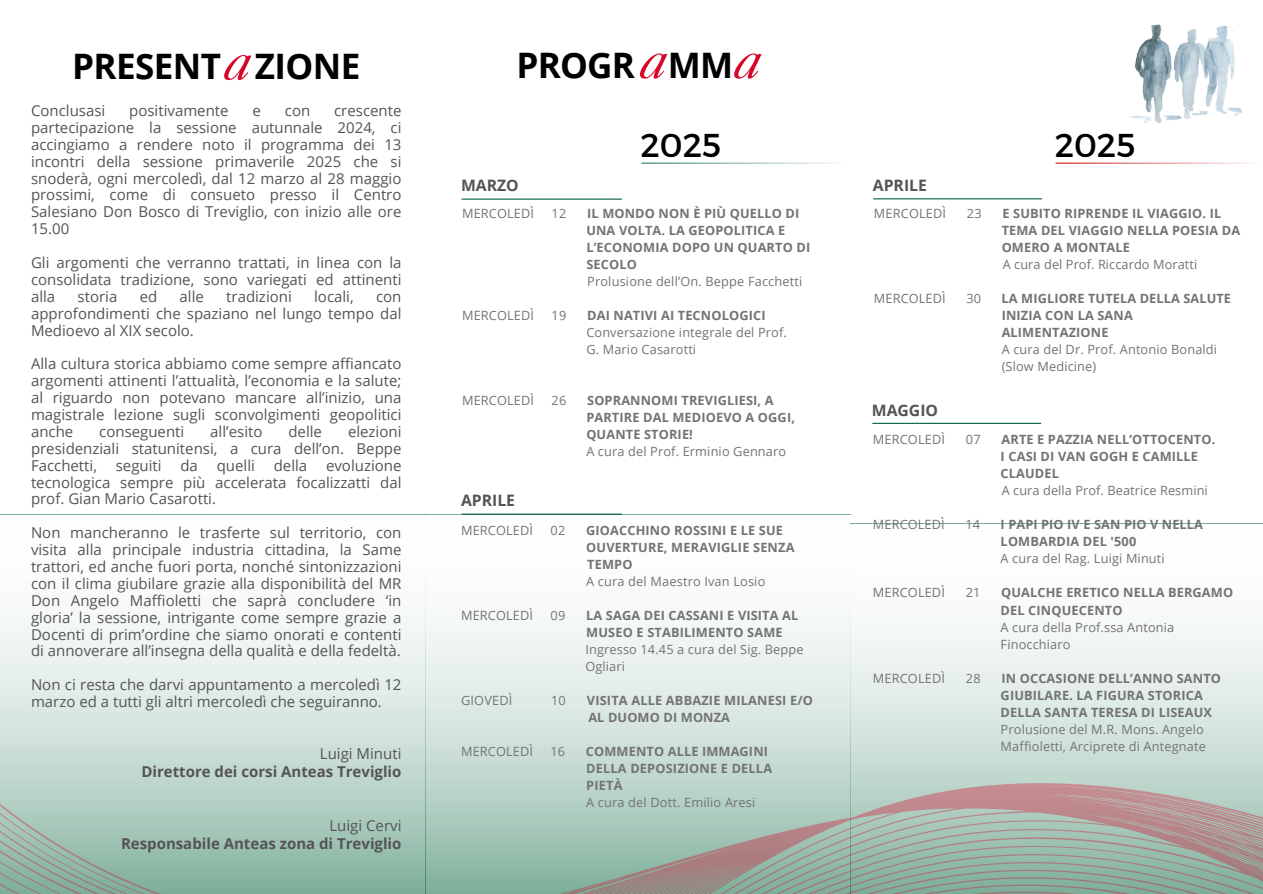
<style>
.page{position:relative;width:1263px;height:894px;background:#fff}
.page>*{position:absolute;margin:0;border:0;box-sizing:border-box;transform-origin:0 0}
.t1{font:italic 55.5px "Caslon 540 LT Std";color:#d7072a}
.t2{font:italic 55.2px "Caslon 540 LT Std";color:#d7072a}
.t3{font:700 35.1px "Open Sans";letter-spacing:-.015em;color:#000}
.t4{font:33px "Montserrat";color:#000}
.t5{font:700 15.75px "Open Sans";color:#545454}
.t6{font:15px/16.8px "Open Sans";color:#545454;text-align:justify}
.t7{font:700 15px/18px "Open Sans";color:#545454;text-align:right}
.t8{font:700 12.75px/17px "Open Sans";letter-spacing:.01em;color:#737373}
.t9{font:12.75px "Open Sans";letter-spacing:.01em;color:#737373}
.s1{font-weight:400}
</style>
<div class="page">
<img style="left:1130px;top:25px;width:113px;height:99px">
<svg style="left:0;top:514px;width:1263px;height:379px"></svg>
<hr style="left:462px;top:198px;width:160px;height:2px;background:#026139">
<hr style="left:873px;top:198px;width:169px;height:1px;background:#026139">
<hr style="left:462px;top:513px;width:160px;height:1px;background:#026139">
<hr style="left:872px;top:422px;width:169px;height:2px;background:#026139">
<p class="t3" style="left:72px;top:41px;width:151px">PRESENT</p>
<h3 class="t2" style="left:224px;top:41px;width:29px">a</h3>
<p class="t3" style="left:255px;top:41px;width:107px">ZIONE</p>
<h2 class="t3" style="left:516px;top:41px;width:120px">PROGR</h2>
<p class="t1" style="left:640px;top:39px;width:29px">a</p>
<h2 class="t3" style="left:668px;top:41px;width:67px">MM</h2>
<h2 class="t1" style="left:734px;top:39px;width:29px">a</h2>
<p class="t6" style="left:31px;top:102px;width:76px">Conclusasi</p>
<p class="t6" style="left:129px;top:102px;width:101px">positivamente</p>
<p class="t6" style="left:253px;top:102px;width:10px">e</p>
<p class="t6" style="left:285px;top:102px;width:27px">con</p>
<p class="t6" style="left:31px;top:102px;width:372px;text-indent:303px">crescente partecipazione la sessione autunnale 2024, ci accingiamo a rendere noto il programma dei 13 incontri della sessione primaverile 2025 che si snoderà, ogni mercoledì, dal 12 marzo al 28 maggio prossimi, come di consueto presso il Centro Salesiano Don Bosco di Treviglio, con inizio alle ore 15.00</p>
<p class="t6" style="left:31px;top:254px;width:372px">Gli argomenti che verranno trattati, in linea con la consolidata tradizione, sono variegati ed attinenti alla</p>
<p class="t4" style="left:641px;top:124px;width:82px">2025</p>
<h4 class="t5" style="left:461px;top:174px;width:59px">MARZO</h4>
<p class="t9" style="left:462px;top:204px;width:74px">MERCOLEDÌ</p>
<p class="t9" style="left:552px;top:204px;width:16px">12</p>
<p class="t8" style="left:587px;top:204px;width:214px">IL MONDO NON È PIÙ QUELLO DI</p>
<p class="t8" style="left:586px;top:221px;width:200px">UNA VOLTA. LA GEOPOLITICA E</p>
<p class="t8" style="left:586px;top:238px;width:225px">L’ECONOMIA DOPO UN QUARTO DI</p>
<h1 class="t8" style="left:586px;top:255px;width:52px">SECOLO</h1>
<p class="t9" style="left:587px;top:272px;width:217px">Prolusione dell’On. Beppe Facchetti</p>
<h1 class="t9" style="left:462px;top:306px;width:74px">MERCOLEDÌ</h1>
<h1 class="t9" style="left:552px;top:306px;width:16px">19</h1>
<h1 class="t8" style="left:587px;top:306px;width:180px">DAI NATIVI AI TECNOLOGICI</h1>
<h4 class="t9" style="left:586px;top:323px;width:202px">Conversazione integrale del Prof.</h4>
<h4 class="t9" style="left:586px;top:340px;width:111px">G. Mario Casarotti</h4>
<h4 class="t9" style="left:462px;top:391px;width:74px">MERCOLEDÌ</h4>
<h4 class="t9" style="left:552px;top:391px;width:16px">26</h4>
<h4 class="t8" style="left:587px;top:391px;width:188px">SOPRANNOMI TREVIGLIESI, A</h4>
<h4 class="t8" style="left:586px;top:408px;width:210px">PARTIRE DAL MEDIOEVO A OGGI,</h4>
<h4 class="t8" style="left:586px;top:425px;width:108px">QUANTE STORIE!</h4>
<h4 class="t9" style="left:586px;top:442px;width:201px">A cura del Prof. Erminio Gennaro</h4>
<p class="t6" style="left:78px;top:287px;width:41px">storia</p>
<p class="t6" style="left:140px;top:287px;width:19px">ed</p>
<p class="t6" style="left:180px;top:287px;width:26px">alle</p>
<p class="t6" style="left:226px;top:287px;width:67px">tradizioni</p>
<p class="t6" style="left:314px;top:287px;width:41px">locali,</p>
<p class="t6" style="left:31px;top:287px;width:372px;text-indent:345px">con approfondimenti che spaziano nel lungo tempo dal Medioevo al XIX secolo.</p>
<p class="t6" style="left:31px;top:355px;width:372px">Alla cultura storica abbiamo come sempre affiancato argomenti attinenti l’attualità, l’economia e la salute; al riguardo non potevano mancare all’inizio, una magistrale lezione sugli sconvolgimenti geopolitici anche</p>
<p class="t6" style="left:31px;top:422px;width:372px;text-indent:317px">elezioni presidenziali statunitensi, a cura dell’on. Beppe Facchetti,</p>
<p class="t6" style="left:99px;top:422px;width:87px">conseguenti</p>
<p class="t6" style="left:210px;top:422px;width:54px">all’esito</p>
<p class="t6" style="left:288px;top:422px;width:35px">delle</p>
<p class="t6" style="left:31px;top:456px;width:372px;text-indent:295px">evoluzione tecnologica sempre più accelerata focalizzatti dal prof. Gian Mario Casarotti.</p>
<p class="t6" style="left:31px;top:524px;width:372px">Non mancheranno le trasferte sul territorio, con visita alla principale industria cittadina, la Same trattori, ed anche fuori porta, nonché sintonizzazioni con il clima giubilare grazie alla disponibilità del MR Don Angelo Maffioletti che saprà concludere ‘in gloria’ la sessione, intrigante come sempre grazie a Docenti di prim’ordine che siamo onorati e contenti di annoverare all’insegna della qualità e della fedeltà.</p>
<p class="t6" style="left:31px;top:675px;width:372px">Non ci resta che darvi appuntamento a mercoledì 12 marzo ed a tutti gli altri mercoledì che seguiranno.</p>
<p class="t7" style="left:141px;top:743px;width:262px"><span class="s1">Luigi Minuti<br></span>Direttore dei corsi Anteas Treviglio</p>
<p class="t7" style="left:121px;top:815px;width:282px"><span class="s1">Luigi Cervi<br></span>Responsabile Anteas zona di Treviglio</p>
<p class="t6" style="left:116px;top:456px;width:47px">seguiti</p>
<p class="t6" style="left:180px;top:456px;width:19px">da</p>
<p class="t6" style="left:217px;top:456px;width:40px">quelli</p>
<p class="t6" style="left:274px;top:456px;width:35px">della</p>
<p class="t5" style="left:461px;top:489px;width:56px">APRILE</p>
<p class="t9" style="left:461px;top:521px;width:74px">MERCOLEDÌ</p>
<p class="t9" style="left:551px;top:521px;width:16px">02</p>
<p class="t8" style="left:586px;top:521px;width:198px">GIOACCHINO ROSSINI E LE SUE</p>
<p class="t8" style="left:586px;top:538px;width:210px">OUVERTURE, MERAVIGLIE SENZA</p>
<p class="t8" style="left:587px;top:555px;width:47px">TEMPO</p>
<p class="t9" style="left:586px;top:572px;width:181px">A cura del Maestro Ivan Losio</p>
<h3 class="t9" style="left:461px;top:606px;width:74px">MERCOLEDÌ</h3>
<h3 class="t9" style="left:551px;top:606px;width:16px">09</h3>
<h3 class="t8" style="left:586px;top:606px;width:214px">LA SAGA DEI CASSANI E VISITA AL</h3>
<p class="t8" style="left:586px;top:623px;width:198px">MUSEO E STABILIMENTO SAME</p>
<p class="t9" style="left:585px;top:640px;width:220px">Ingresso 14.45 a cura del Sig. Beppe</p>
<p class="t9" style="left:585px;top:657px;width:41px">Ogliari</p>
<p class="t9" style="left:461px;top:691px;width:53px">GIOVEDÌ</p>
<p class="t9" style="left:551px;top:691px;width:16px">10</p>
<p class="t8" style="left:587px;top:691px;width:228px">VISITA ALLE ABBAZIE MILANESI E/O<br>AL DUOMO DI MONZA</p>
<p class="t9" style="left:461px;top:742px;width:74px">MERCOLEDÌ</p>
<p class="t9" style="left:550px;top:742px;width:16px">16</p>
<p class="t8" style="left:586px;top:742px;width:184px">COMMENTO ALLE IMMAGINI</p>
<p class="t8" style="left:586px;top:759px;width:187px">DELLA DEPOSIZIONE E DELLA</p>
<p class="t8" style="left:586px;top:776px;width:38px">PIETÀ</p>
<p class="t9" style="left:586px;top:793px;width:171px">A cura del Dott. Emilio Aresi</p>
<p class="t5" style="left:873px;top:174px;width:56px">APRILE</p>
<p class="t4" style="left:1055px;top:124px;width:82px">2025</p>
<p class="t9" style="left:874px;top:204px;width:74px">MERCOLEDÌ</p>
<p class="t9" style="left:967px;top:204px;width:16px">23</p>
<p class="t8" style="left:1002px;top:204px;width:220px">E SUBITO RIPRENDE IL VIAGGIO. IL</p>
<p class="t8" style="left:1002px;top:221px;width:240px">TEMA DEL VIAGGIO NELLA POESIA DA</p>
<h3 class="t8" style="left:1002px;top:238px;width:130px">OMERO A MONTALE</h3>
<p class="t9" style="left:1003px;top:255px;width:196px">A cura del Prof. Riccardo Moratti</p>
<p class="t9" style="left:874px;top:289px;width:73px">MERCOLEDÌ</p>
<p class="t9" style="left:966px;top:289px;width:16px">30</p>
<p class="t8" style="left:1002px;top:289px;width:231px">LA MIGLIORE TUTELA DELLA SALUTE</p>
<p class="t8" style="left:1002px;top:306px;width:133px">INIZIA CON LA SANA</p>
<p class="t8" style="left:1002px;top:323px;width:108px">ALIMENTAZIONE</p>
<p class="t9" style="left:1002px;top:340px;width:217px">A cura del Dr. Prof. Antonio Bonaldi</p>
<p class="t9" style="left:1002px;top:357px;width:96px">(Slow Medicine)</p>
<p class="t5" style="left:872px;top:398px;width:68px">MAGGIO</p>
<p class="t9" style="left:873px;top:430px;width:74px">MERCOLEDÌ</p>
<p class="t9" style="left:966px;top:430px;width:16px">07</p>
<p class="t8" style="left:1001px;top:431px;width:215px">ARTE E PAZZIA NELL’OTTOCENTO.</p>
<p class="t8" style="left:1001px;top:448px;width:199px">I CASI DI VAN GOGH E CAMILLE</p>
<p class="t8" style="left:1001px;top:465px;width:60px">CLAUDEL</p>
<p class="t9" style="left:1002px;top:481px;width:208px">A cura della Prof. Beatrice Resmini</p>
<p class="t9" style="left:873px;top:515px;width:73px">MERCOLEDÌ</p>
<p class="t9" style="left:965px;top:515px;width:16px">14</p>
<p class="t8" style="left:1001px;top:516px;width:204px">I PAPI PIO IV E SAN PIO V NELLA</p>
<p class="t8" style="left:1001px;top:533px;width:137px">LOMBARDIA DEL '500</p>
<p class="t9" style="left:1001px;top:549px;width:166px">A cura del Rag. Luigi Minuti</p>
<p class="t9" style="left:873px;top:583px;width:74px">MERCOLEDÌ</p>
<p class="t9" style="left:966px;top:583px;width:16px">21</p>
<p class="t8" style="left:1001px;top:584px;width:233px">QUALCHE ERETICO NELLA BERGAMO</p>
<p class="t8" style="left:1001px;top:601px;width:123px">DEL CINQUECENTO</p>
<h3 class="t9" style="left:1001px;top:617px;width:175px">A cura della Prof.ssa Antonia</h3>
<p class="t9" style="left:1001px;top:634px;width:71px">Finocchiaro</p>
<p class="t9" style="left:873px;top:668px;width:74px">MERCOLEDÌ</p>
<p class="t9" style="left:966px;top:668px;width:16px">28</p>
<p class="t8" style="left:1001px;top:669px;width:221px">IN OCCASIONE DELL’ANNO SANTO</p>
<p class="t8" style="left:1001px;top:686px;width:204px">GIUBILARE. LA FIGURA STORICA</p>
<p class="t8" style="left:1001px;top:703px;width:213px">DELLA SANTA TERESA DI LISEAUX</p>
<p class="t9" style="left:1001px;top:719px;width:205px">Prolusione del M.R. Mons. Angelo</p>
<p class="t9" style="left:1001px;top:736px;width:207px">Maffioletti, Arciprete di Antegnate</p>
</div>
